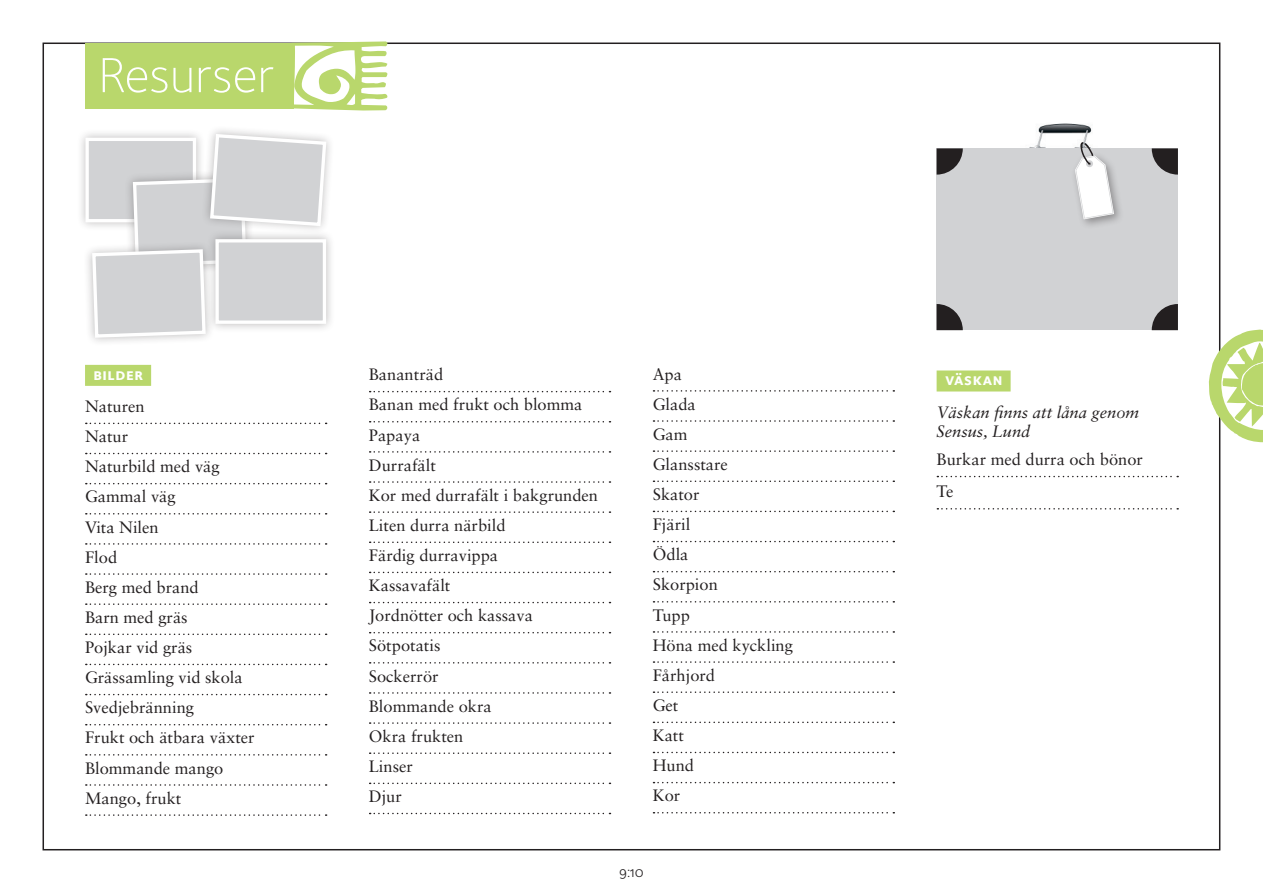
<style>
.page{position:relative;width:1263px;height:893px;background:#fff}
.page>*{position:absolute;margin:0;border:0;box-sizing:border-box;transform-origin:0 0}
.t1{font:51px "Foundry Sterling Light OSF";color:#fff}
.t2{font:16.5px/30.2px "Sabon Roman Os F";color:#231f20}
.t3{font:16.5px/19.5px "Sabon Italic Os F";color:#231f20}
.t4{font:16.5px "Foundry Sterling Bold Expert";letter-spacing:.03em;color:#fff}
.t5{font:15px "Foundry Sterling Book OSF";color:#231f20}
</style>
<div class="page">
<div style="left:85px;top:43px;width:209px;height:65px;background:#b9d76c"></div>
<svg style="left:290px;top:41px;width:97px;height:70px"></svg>
<svg style="left:1209px;top:330px;width:54px;height:112px"></svg>
<div style="left:936px;top:370px;width:75px;height:21px;background:#b9d76c"></div>
<svg style="left:937px;top:476px;width:241px;height:1px"></svg>
<svg style="left:937px;top:508px;width:241px;height:2px"></svg>
<div style="left:76px;top:129px;width:129px;height:102px;background:#231f20;opacity:.3"></div>
<div style="left:85px;top:138px;width:111px;height:84px;background:#d1d2d4;border:3px solid #fff"></div>
<div style="left:201px;top:125px;width:134px;height:110px;background:#fff"></div>
<div style="left:206px;top:230px;width:129px;height:103px;background:#231f20;opacity:.3"></div>
<div style="left:85px;top:365px;width:66px;height:21px;background:#b9d76c"></div>
<svg style="left:86px;top:423px;width:241px;height:1px"></svg>
<svg style="left:86px;top:453px;width:241px;height:1px"></svg>
<svg style="left:86px;top:483px;width:241px;height:1px"></svg>
<svg style="left:86px;top:513px;width:241px;height:1px"></svg>
<svg style="left:86px;top:543px;width:241px;height:2px"></svg>
<svg style="left:86px;top:573px;width:241px;height:2px"></svg>
<svg style="left:86px;top:603px;width:241px;height:2px"></svg>
<svg style="left:86px;top:634px;width:241px;height:1px"></svg>
<svg style="left:86px;top:664px;width:241px;height:1px"></svg>
<svg style="left:86px;top:694px;width:241px;height:1px"></svg>
<svg style="left:86px;top:724px;width:241px;height:1px"></svg>
<svg style="left:86px;top:754px;width:241px;height:2px"></svg>
<svg style="left:86px;top:784px;width:241px;height:2px"></svg>
<svg style="left:86px;top:814px;width:241px;height:2px"></svg>
<div style="left:83px;top:240px;width:131px;height:107px;background:#231f20;opacity:.3"></div>
<svg style="left:90px;top:132px;width:238px;height:207px"></svg>
<img style="left:1029px;top:123px;width:63px;height:25px">
<div style="left:936px;top:148px;width:242px;height:182px;background:#d1d2d4"></div>
<svg style="left:936px;top:148px;width:27px;height:27px"></svg>
<div style="left:1070px;top:151px;width:54px;height:79px;background:#231f20;opacity:.4"></div>
<svg style="left:1152px;top:148px;width:26px;height:27px"></svg>
<svg style="left:936px;top:304px;width:27px;height:26px"></svg>
<svg style="left:1152px;top:304px;width:26px;height:26px"></svg>
<svg style="left:1075px;top:141px;width:39px;height:78px"></svg>
<svg style="left:370px;top:391px;width:240px;height:1px"></svg>
<svg style="left:370px;top:421px;width:240px;height:1px"></svg>
<svg style="left:370px;top:451px;width:240px;height:2px"></svg>
<svg style="left:370px;top:481px;width:240px;height:2px"></svg>
<svg style="left:370px;top:511px;width:240px;height:2px"></svg>
<svg style="left:370px;top:541px;width:240px;height:2px"></svg>
<svg style="left:370px;top:572px;width:240px;height:1px"></svg>
<svg style="left:370px;top:602px;width:240px;height:1px"></svg>
<svg style="left:370px;top:632px;width:240px;height:1px"></svg>
<svg style="left:370px;top:662px;width:240px;height:2px"></svg>
<svg style="left:370px;top:692px;width:240px;height:2px"></svg>
<svg style="left:370px;top:722px;width:240px;height:2px"></svg>
<svg style="left:370px;top:752px;width:240px;height:2px"></svg>
<svg style="left:370px;top:783px;width:240px;height:1px"></svg>
<svg style="left:370px;top:813px;width:240px;height:1px"></svg>
<svg style="left:653px;top:390px;width:241px;height:2px"></svg>
<svg style="left:653px;top:420px;width:241px;height:2px"></svg>
<svg style="left:653px;top:450px;width:241px;height:2px"></svg>
<svg style="left:653px;top:480px;width:241px;height:2px"></svg>
<svg style="left:653px;top:511px;width:241px;height:1px"></svg>
<svg style="left:653px;top:541px;width:241px;height:1px"></svg>
<svg style="left:653px;top:571px;width:241px;height:1px"></svg>
<svg style="left:653px;top:601px;width:241px;height:2px"></svg>
<svg style="left:653px;top:631px;width:241px;height:2px"></svg>
<svg style="left:653px;top:661px;width:241px;height:2px"></svg>
<svg style="left:653px;top:691px;width:241px;height:2px"></svg>
<svg style="left:653px;top:722px;width:241px;height:1px"></svg>
<svg style="left:653px;top:752px;width:241px;height:1px"></svg>
<svg style="left:653px;top:782px;width:241px;height:1px"></svg>
<svg style="left:653px;top:812px;width:241px;height:1px"></svg>
<h1 class="t1" style="left:98px;top:39px;width:178px">Resurser</h1>
<p class="t4" style="left:94px;top:363px;width:51px">bilder</p>
<p class="t2" style="left:85px;top:391px;width:171px">Naturen<br>Natur<br>Naturbild med väg<br>Gammal väg<br>Vita Nilen<br>Flod<br>Berg med brand<br>Barn med gräs<br>Pojkar vid gräs<br>Grässamling vid skola<br>Svedjebränning<br>Frukt och ätbara växter<br>Blommande mango<br>Mango, frukt</p>
<p class="t2" style="left:369px;top:359px;width:231px">Bananträd<br>Banan med frukt och blomma<br>Papaya<br>Durrafält<br>Kor med durrafält i bakgrunden<br>Liten durra närbild<br>Färdig durravippa<br>Kassavafält<br>Jordnötter och kassava<br>Sötpotatis<br>Sockerrör<br>Blommande okra<br>Okra frukten<br>Linser<br>Djur</p>
<p class="t2" style="left:653px;top:358px;width:142px">Apa<br>Glada<br>Gam<br>Glansstare<br>Skator<br>Fjäril<br>Ödla<br>Skorpion<br>Tupp<br>Höna med kyckling<br>Fårhjord<br>Get<br>Katt<br>Hund<br>Kor</p>
<p class="t5" style="left:619px;top:862px;width:26px">9:10</p>
<p class="t4" style="left:945px;top:368px;width:59px">väskan</p>
<p class="t3" style="left:937px;top:402px;width:204px">Väskan finns att låna genom<br>Sensus, Lund</p>
<p class="t2" style="left:937px;top:443px;width:208px;line-height:32.2px">Burkar med durra och bönor<br>Te</p>
</div>
